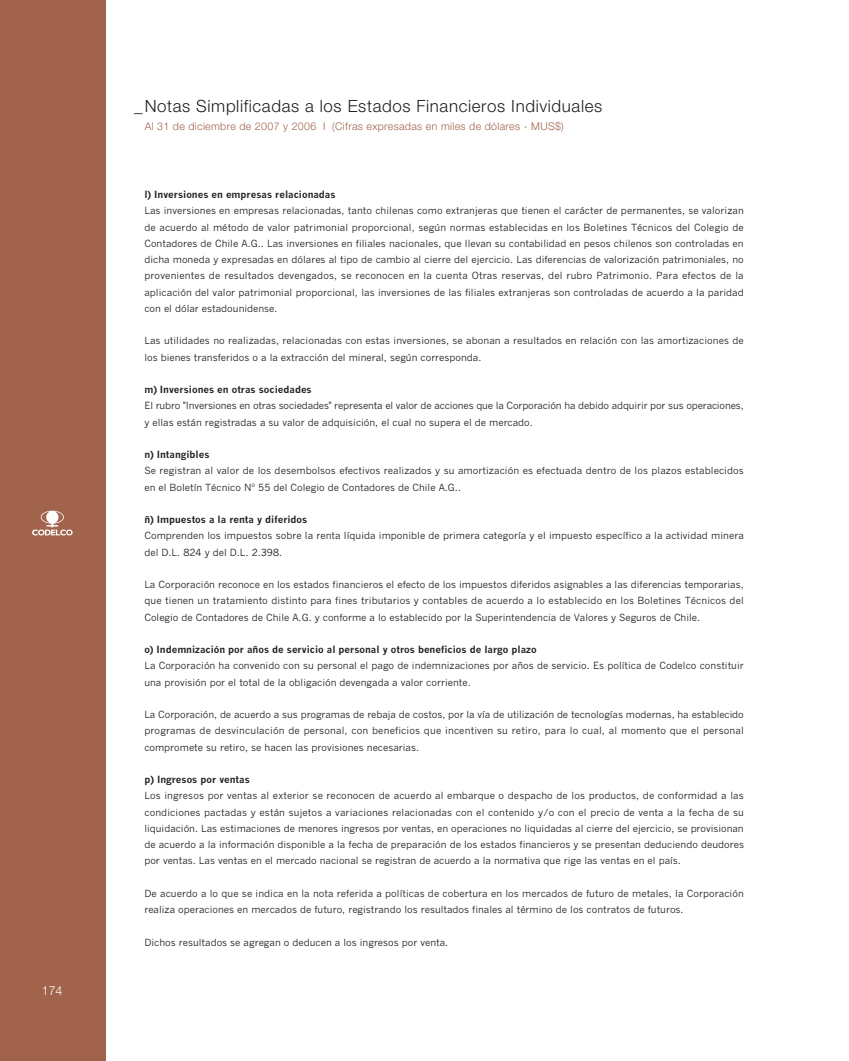
<style>
.page{position:relative;width:849px;height:1061px;background:#fff}
.page>*{position:absolute;margin:0;border:0;box-sizing:border-box;transform-origin:0 0}
.t1{font:300 16.88px "Helvetica Neue LT Std";letter-spacing:.035em;color:#231f20}
.t2{font:300 12.5px "Helvetica Neue LT Std";color:#fff}
.t3{font:300 10.62px "Helvetica Neue LT Std";letter-spacing:.03em;color:#a1634b}
.t4{font:9.75px/16.2px "News Gothic";color:#231f20}
.t5{font:700 9.75px "News Gothic";color:#231f20}
</style>
<div class="page">
<div style="left:0;top:0;width:105px;height:1061px;background:#a1634b"></div>
<svg style="left:32px;top:511px;width:41px;height:24px"></svg>
<p class="t2" style="left:42px;top:986px;width:22px">174</p>
<h1 class="t1" style="left:134px;top:100px;width:469px">_Notas Simplificadas a los Estados Financieros Individuales</h1>
<p class="t3" style="left:145px;top:122px;width:420px">Al 31 de diciembre de 2007 y 2006 I (Cifras expresadas en miles de dólares - MUS$)</p>
<p class="t5" style="left:144px;top:191px;width:193px">l) Inversiones en empresas relacionadas</p>
<p class="t4" style="left:144px;top:204px;width:600px;text-align:justify">Las inversiones en empresas relacionadas, tanto chilenas como extranjeras que tienen el carácter de permanentes, se valorizan de acuerdo al método de valor patrimonial proporcional, según normas establecidas en los Boletines Técnicos del Colegio de Contadores de Chile A.G.. Las inversiones en filiales nacionales, que llevan su contabilidad en pesos chilenos son controladas en dicha moneda y expresadas en dólares al tipo de cambio al cierre del ejercicio. Las diferencias de valorización patrimoniales, no provenientes de resultados devengados, se reconocen en la cuenta Otras reservas, del rubro Patrimonio. Para efectos de la aplicación del valor patrimonial proporcional, las inversiones de las filiales extranjeras son controladas de acuerdo a la paridad con el dólar estadounidense.</p>
<p class="t4" style="left:144px;top:334px;width:600px">Las utilidades no realizadas, relacionadas con estas inversiones, se abonan a resultados en relación con las amortizaciones de los bienes transferidos o a la extracción del mineral, según corresponda.</p>
<p class="t5" style="left:144px;top:386px;width:169px">m) Inversiones en otras sociedades</p>
<p class="t4" style="left:144px;top:399px;width:600px">El rubro "Inversiones en otras sociedades" representa el valor de acciones que la Corporación ha debido adquirir por sus operaciones, y ellas están registradas a su valor de adquisición, el cual no supera el de mercado.</p>
<p class="t5" style="left:144px;top:451px;width:67px">n) Intangibles</p>
<p class="t4" style="left:144px;top:464px;width:600px">Se registran al valor de los desembolsos efectivos realizados y su amortización es efectuada dentro de los plazos establecidos en el Boletín Técnico Nº 55 del Colegio de Contadores de Chile A.G..</p>
<p class="t5" style="left:144px;top:516px;width:164px">ñ) Impuestos a la renta y diferidos</p>
<p class="t4" style="left:144px;top:529px;width:600px">Comprenden los impuestos sobre la renta líquida imponible de primera categoría y el impuesto específico a la actividad minera del D.L. 824 y del D.L. 2.398.</p>
<p class="t4" style="left:144px;top:577px;width:600px;text-align:justify">La Corporación reconoce en los estados financieros el efecto de los impuestos diferidos asignables a las diferencias temporarias, que tienen un tratamiento distinto para fines tributarios y contables de acuerdo a lo establecido en los Boletines Técnicos del Colegio de Contadores de Chile A.G. y conforme a lo establecido por la Superintendencia de Valores y Seguros de Chile.</p>
<p class="t5" style="left:144px;top:646px;width:393px">o) Indemnización por años de servicio al personal y otros beneficios de largo plazo</p>
<p class="t4" style="left:144px;top:659px;width:600px">La Corporación ha convenido con su personal el pago de indemnizaciones por años de servicio. Es política de Codelco constituir una provisión por el total de la obligación devengada a valor corriente.</p>
<p class="t4" style="left:144px;top:707px;width:600px;text-align:justify">La Corporación, de acuerdo a sus programas de rebaja de costos, por la vía de utilización de tecnologías modernas, ha establecido programas de desvinculación de personal, con beneficios que incentiven su retiro, para lo cual, al momento que el personal compromete su retiro, se hacen las provisiones necesarias.</p>
<p class="t5" style="left:144px;top:776px;width:107px">p) Ingresos por ventas</p>
<p class="t4" style="left:144px;top:789px;width:601px;text-align:justify">Los ingresos por ventas al exterior se reconocen de acuerdo al embarque o despacho de los productos, de conformidad a las condiciones pactadas y están sujetos a variaciones relacionadas con el contenido y/o con el precio de venta a la fecha de su liquidación. Las estimaciones de menores ingresos por ventas, en operaciones no liquidadas al cierre del ejercicio, se provisionan de acuerdo a la información disponible a la fecha de preparación de los estados financieros y se presentan deduciendo deudores por ventas. Las ventas en el mercado nacional se registran de acuerdo a la normativa que rige las ventas en el país.</p>
<p class="t4" style="left:144px;top:886px;width:600px">De acuerdo a lo que se indica en la nota referida a políticas de cobertura en los mercados de futuro de metales, la Corporación realiza operaciones en mercados de futuro, registrando los resultados finales al término de los contratos de futuros.</p>
<p class="t4" style="left:144px;top:935px;width:305px">Dichos resultados se agregan o deducen a los ingresos por venta.</p>
</div>
